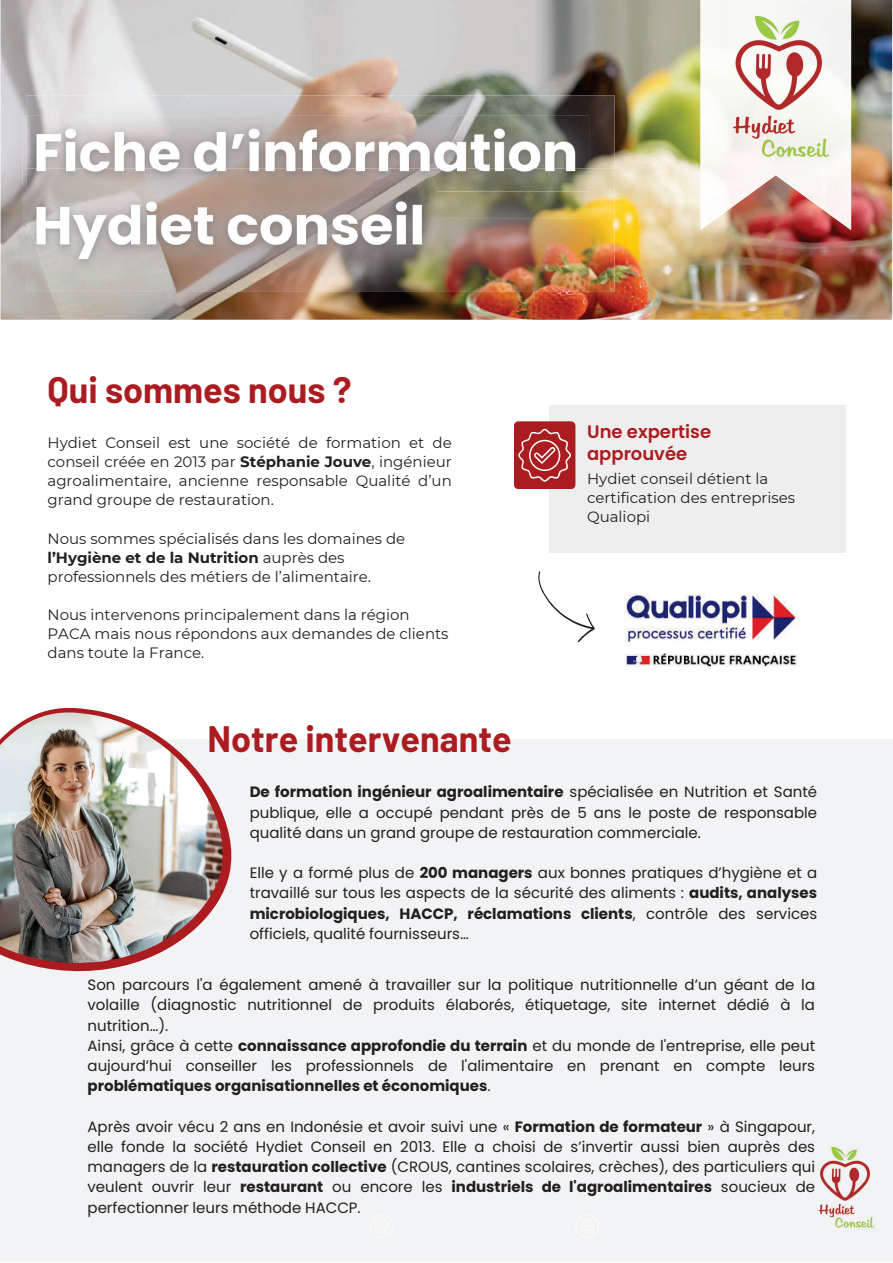
<style>
.page{position:relative;width:893px;height:1263px;background:#fff}
.page>*{position:absolute;margin:0;border:0;box-sizing:border-box;transform-origin:0 0}
.t1{font:700 36px "Barlow";color:#ab1c20}
.t2{font:600 18px/21.3px "Poppins";color:#ab1c20}
.t3{font:15px/20.2px "Poppins";color:#231f20;text-align:justify}
.t4{font:15px/19px "Montserrat";color:#231f20}
.s1{font-weight:700}
</style>
<div class="page">
<div style="left:0;top:739px;width:892px;height:523px;background:#f2f3f4"></div>
<div style="left:550px;top:406px;width:296px;height:147px;background:#eeeeef"></div>
<img style="left:1px;top:0;width:891px;height:320px">
<img style="left:27px;top:95px;width:587px;height:197px">
<img style="left:700px;top:0;width:151px;height:230px">
<img style="left:726px;top:5px;width:109px;height:169px">
<svg style="left:23px;top:708px;width:208px;height:263px"></svg>
<img style="left:0;top:712px;width:223px;height:251px">
<img style="left:436px;top:168px;width:178px;height:51px">
<img style="left:624px;top:593px;width:175px;height:74px">
<svg style="left:514px;top:421px;width:61px;height:68px;background:#b5383b"></svg>
<svg style="left:538px;top:571px;width:57px;height:72px"></svg>
<img style="left:818px;top:1146px;width:57px;height:82px">
<img style="left:22px;top:116px;width:5px;height:159px">
<img style="left:27px;top:116px;width:562px;height:52px">
<img style="left:27px;top:168px;width:562px;height:23px">
<img style="left:27px;top:188px;width:409px;height:87px">
<svg style="left:22px;top:188px;width:5px;height:3px"></svg>
<h1 class="t1" style="left:48px;top:367px;width:305px">Qui sommes nous ?</h1>
<p class="t4" style="left:48px;top:433px;width:406px;text-align:justify">Hydiet Conseil est une société de formation et de conseil créée en 2013 par <span class="s1">Stéphanie Jouve</span>, ingénieur agroalimentaire, ancienne responsable Qualité d’un grand groupe de restauration.</p>
<p class="t4" style="left:48px;top:529px;width:359px">Nous sommes spécialisés dans les domaines de <span class="s1">l’Hygiène et de la Nutrition</span> auprès des professionnels des métiers de l’alimentaire.</p>
<p class="t4" style="left:48px;top:605px;width:402px">Nous intervenons principalement dans la région<br>PACA mais nous répondons aux demandes de clients dans toute la France.</p>
<h1 class="t1" style="left:208px;top:716px;width:306px">Notre intervenante</h1>
<p class="t2" style="left:587px;top:421px;width:125px">Une expertise approuvée</p>
<p class="t4" style="left:587px;top:469px;width:210px">Hydiet conseil détient la certification des entreprises<br>Qualiopi</p>
<p class="t3" style="left:250px;top:782px;width:569px"><span class="s1">De formation ingénieur agroalimentaire</span> spécialisée en Nutrition et Santé publique, elle a occupé pendant près de 5 ans le poste de responsable qualité dans un grand groupe de restauration commerciale.</p>
<p class="t3" style="left:250px;top:863px;width:569px">Elle y a formé plus de <span class="s1">200 managers</span> aux bonnes pratiques d’hygiène et a travaillé sur tous les aspects de la sécurité des aliments : <span class="s1">audits, analyses microbiologiques, HACCP, réclamations clients</span>, contrôle des services officiels, qualité fournisseurs…</p>
<p class="t3" style="left:88px;top:975px;width:729px;text-align:left">Son parcours l'a également amené à travailler sur la politique nutritionnelle d’un géant de la volaille (diagnostic nutritionnel de produits élaborés, étiquetage, site internet dédié à la nutrition…).<br>Ainsi, grâce à cette <span class="s1">connaissance approfondie du terrain</span> et du monde de l'entreprise, elle peut aujourd’hui conseiller les professionnels de l'alimentaire en prenant en compte leurs <span class="s1">problématiques organisationnelles et économiques</span>.</p>
<p class="t3" style="left:88px;top:1116px;width:729px">Après avoir vécu 2 ans en Indonésie et avoir suivi une « <span class="s1">Formation de formateur</span> » à Singapour, elle fonde la société Hydiet Conseil en 2013. Elle a choisi de s’invertir aussi bien auprès des managers de la <span class="s1">restauration collective</span> (CROUS, cantines scolaires, crèches), des particuliers qui veulent ouvrir leur <span class="s1">restaurant</span> ou encore les <span class="s1">industriels de l'agroalimentaires</span> soucieux de perfectionner leurs méthode HACCP.</p>
</div>
